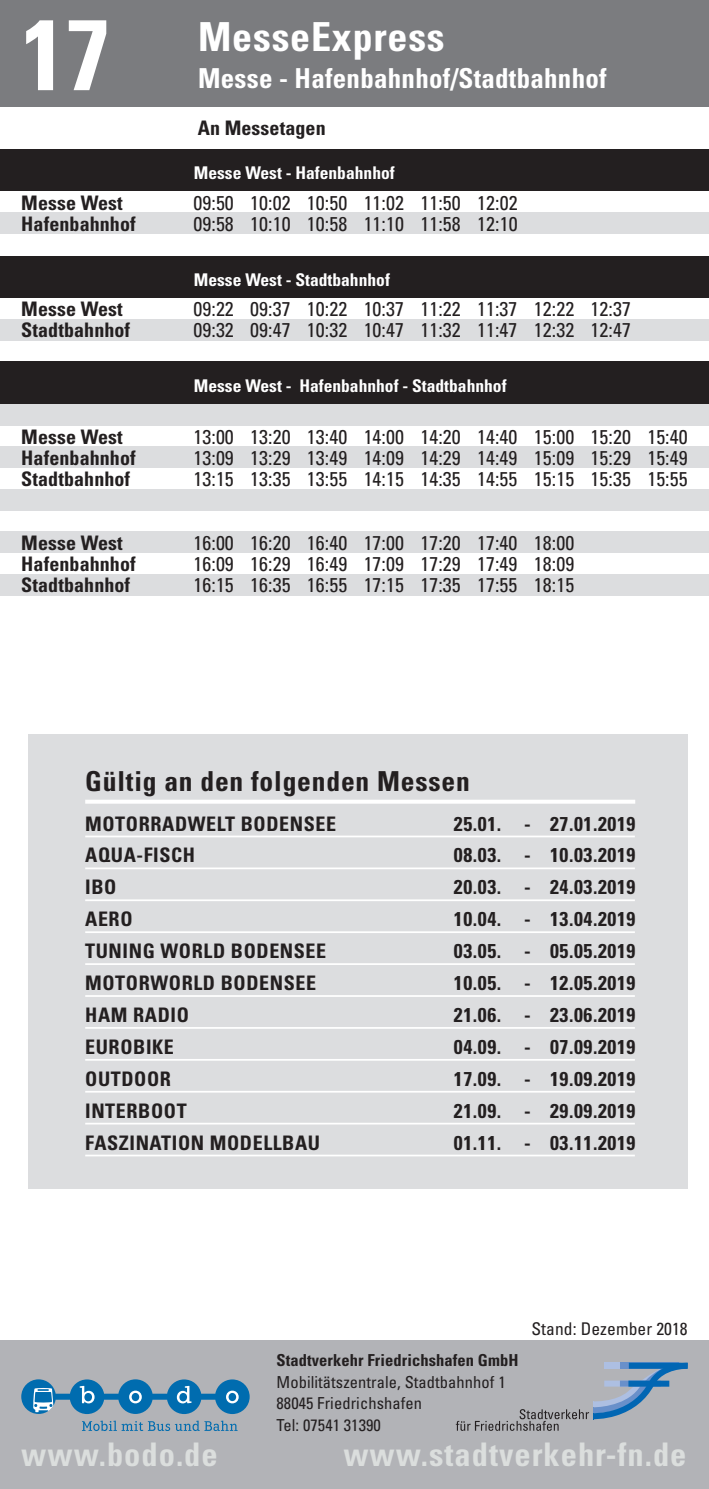
<style>
.page{position:relative;width:709px;height:1489px;background:#fff}
.page>*{position:absolute;margin:0;border:0;box-sizing:border-box;transform-origin:0 0}
.t1{font:700 condensed 100px "Univers";color:#fff}
.t2{font:700 condensed 40px "Univers";letter-spacing:.02em;color:#fff}
.t3{font:700 condensed 32.5px "Univers";letter-spacing:.03em;color:#dbdedd}
.t4{font:700 condensed 27.5px "Univers";letter-spacing:.01em;color:#fff}
.t5{font:700 condensed 27.5px "Univers";letter-spacing:.03em;color:#231f20}
.t6{font:condensed 20px "Univers";letter-spacing:.005em;color:#231f20}
.t7{font:700 condensed 20px "Univers";letter-spacing:.03em;color:#231f20}
.t8{font:700 condensed 20px "Univers";letter-spacing:.005em;color:#231f20}
.t9{font:700 condensed 17.5px "Univers";color:#fff}
.t10{font:condensed 17.5px "Univers";letter-spacing:.005em;color:#231f20}
.t11{font:condensed 16.5px/21.5px "Univers";letter-spacing:.005em;color:#231f20}
.t12{font:700 condensed 16.5px "Univers";letter-spacing:.005em;color:#231f20}
</style>
<div class="page">
<div style="left:0;top:319px;width:709px;height:21px;background:#dcdddf"></div>
<div style="left:0;top:404px;width:709px;height:21px;background:#dcdddf"></div>
<div style="left:0;top:446px;width:709px;height:22px;background:#dcdddf"></div>
<div style="left:0;top:489px;width:709px;height:21px;background:#dcdddf"></div>
<div style="left:0;top:531px;width:709px;height:22px;background:#dcdddf"></div>
<div style="left:0;top:574px;width:709px;height:21px;background:#dcdddf"></div>
<div style="left:0;top:0;width:709px;height:106px;background:#7b7c7f"></div>
<div style="left:0;top:149px;width:709px;height:42px;background:#231f20"></div>
<div style="left:0;top:255px;width:709px;height:43px;background:#231f20"></div>
<div style="left:0;top:361px;width:709px;height:43px;background:#231f20"></div>
<div style="left:0;top:213px;width:709px;height:21px;background:#dcdddf"></div>
<div style="left:28px;top:733px;width:659px;height:455px;background:#dcdddf"></div>
<hr style="left:85px;top:835px;width:550px;height:2px;background:#fff">
<hr style="left:85px;top:867px;width:550px;height:2px;background:#fff">
<hr style="left:85px;top:899px;width:550px;height:2px;background:#fff">
<hr style="left:85px;top:931px;width:550px;height:2px;background:#fff">
<hr style="left:85px;top:963px;width:550px;height:1px;background:#fff">
<hr style="left:85px;top:995px;width:550px;height:1px;background:#fff">
<hr style="left:85px;top:1026px;width:550px;height:2px;background:#fff">
<hr style="left:85px;top:1058px;width:550px;height:2px;background:#fff">
<hr style="left:85px;top:1090px;width:550px;height:2px;background:#fff">
<hr style="left:85px;top:1122px;width:550px;height:2px;background:#fff">
<hr style="left:85px;top:1154px;width:550px;height:2px;background:#fff">
<hr style="left:85px;top:800px;width:550px;height:3px;background:#fff">
<div style="left:0;top:1339px;width:709px;height:149px;background:#b2b3b7"></div>
<svg style="left:456px;top:1362px;width:231px;height:68px"></svg>
<svg style="left:21px;top:1379px;width:229px;height:34px"></svg>
<svg style="left:82px;top:1420px;width:155px;height:10px"></svg>
<h1 class="t1" style="left:21px;top:-7px;width:90px">17</h1>
<h2 class="t2" style="left:198px;top:12px;width:248px">MesseExpress</h2>
<h3 class="t4" style="left:198px;top:61px;width:410px">Messe - Hafenbahnhof/Stadtbahnhof</h3>
<p class="t8" style="left:198px;top:116px;width:129px">An Messetagen</p>
<p class="t9" style="left:236px;top:151px;width:37px">erste</p>
<p class="t9" style="left:367px;top:151px;width:40px">letzte</p>
<p class="t9" style="left:236px;top:170px;width:37px">Fahrt</p>
<p class="t9" style="left:368px;top:170px;width:37px">Fahrt</p>
<p class="t9" style="left:194px;top:162px;width:202px">Messe West - Hafenbahnhof</p>
<p class="t8" style="left:21px;top:190px;width:103px">Messe West</p>
<p class="t6" style="left:193px;top:190px;width:325px">09:50 10:02 10:50 11:02 11:50 12:02</p>
<p class="t8" style="left:21px;top:211px;width:116px">Hafenbahnhof</p>
<p class="t6" style="left:193px;top:211px;width:325px">09:58 10:10 10:58 11:10 11:58 12:10</p>
<p class="t9" style="left:194px;top:269px;width:197px">Messe West - Stadtbahnhof</p>
<p class="t8" style="left:21px;top:296px;width:103px">Messe West</p>
<p class="t6" style="left:193px;top:296px;width:439px">09:22 09:37 10:22 10:37 11:22 11:37 12:22 12:37</p>
<p class="t8" style="left:21px;top:318px;width:110px">Stadtbahnhof</p>
<p class="t6" style="left:193px;top:317px;width:439px">09:32 09:47 10:32 10:47 11:32 11:47 12:32 12:47</p>
<p class="t9" style="left:194px;top:375px;width:314px">Messe West - Hafenbahnhof - Stadtbahnhof</p>
<p class="t8" style="left:21px;top:424px;width:103px">Messe West</p>
<p class="t6" style="left:193px;top:424px;width:496px">13:00 13:20 13:40 14:00 14:20 14:40 15:00 15:20 15:40</p>
<p class="t8" style="left:21px;top:445px;width:116px">Hafenbahnhof</p>
<p class="t6" style="left:193px;top:445px;width:496px">13:09 13:29 13:49 14:09 14:29 14:49 15:09 15:29 15:49</p>
<p class="t8" style="left:21px;top:466px;width:110px">Stadtbahnhof</p>
<p class="t6" style="left:193px;top:466px;width:496px">13:15 13:35 13:55 14:15 14:35 14:55 15:15 15:35 15:55</p>
<p class="t8" style="left:21px;top:530px;width:103px">Messe West</p>
<p class="t6" style="left:193px;top:530px;width:382px">16:00 16:20 16:40 17:00 17:20 17:40 18:00</p>
<p class="t8" style="left:21px;top:551px;width:116px">Hafenbahnhof</p>
<p class="t6" style="left:193px;top:551px;width:382px">16:09 16:29 16:49 17:09 17:29 17:49 18:09</p>
<p class="t8" style="left:21px;top:573px;width:110px">Stadtbahnhof</p>
<p class="t6" style="left:193px;top:572px;width:382px">16:15 16:35 16:55 17:15 17:35 17:55 18:15</p>
<h3 class="t5" style="left:85px;top:764px;width:386px">Gültig an den folgenden Messen</h3>
<p class="t7" style="left:85px;top:811px;width:228px">Motorradwelt Bodensee</p>
<p class="t7" style="left:454px;top:811px;width:183px">25.01. - 27.01.2019</p>
<p class="t7" style="left:85px;top:843px;width:111px">AQUA-FISCH</p>
<p class="t7" style="left:454px;top:843px;width:183px">08.03. - 10.03.2019</p>
<p class="t7" style="left:85px;top:875px;width:26px">IBO</p>
<p class="t7" style="left:454px;top:875px;width:183px">20.03. - 24.03.2019</p>
<p class="t7" style="left:85px;top:906px;width:33px">AERO</p>
<p class="t7" style="left:454px;top:906px;width:183px">10.04. - 13.04.2019</p>
<p class="t7" style="left:85px;top:938px;width:218px">Tuning World Bodensee</p>
<p class="t7" style="left:454px;top:938px;width:183px">03.05. - 05.05.2019</p>
<p class="t7" style="left:85px;top:970px;width:32px">MOTORw</p>
<p class="t7" style="left:169px;top:970px;width:124px">orld Bodensee</p>
<p class="t7" style="left:454px;top:970px;width:183px">10.05. - 12.05.2019</p>
<p class="t7" style="left:85px;top:1002px;width:99px">HAM RADIO</p>
<p class="t7" style="left:454px;top:1002px;width:183px">21.06. - 23.06.2019</p>
<p class="t7" style="left:85px;top:1034px;width:85px">Eurobike</p>
<p class="t7" style="left:454px;top:1034px;width:183px">04.09. - 07.09.2019</p>
<p class="t7" style="left:85px;top:1066px;width:87px">Outdoor</p>
<p class="t7" style="left:454px;top:1066px;width:183px">17.09. - 19.09.2019</p>
<p class="t7" style="left:85px;top:1098px;width:76px">INTERBOOT</p>
<p class="t7" style="left:454px;top:1098px;width:183px">21.09. - 29.09.2019</p>
<p class="t7" style="left:85px;top:1130px;width:236px">FASZINATION MOD ELLBAU</p>
<p class="t7" style="left:454px;top:1130px;width:183px">01.11. - 03.11.2019</p>
<p class="t12" style="left:276px;top:1349px;width:243px">Stadtverkehr Friedrichshafen GmbH</p>
<p class="t11" style="left:276px;top:1370px;width:231px">Mobilitätszentrale, Stadtbahnhof 1<br>88045 Friedrichshafen<br>Tel: 07541 31390</p>
<p class="t10" style="left:531px;top:1317px;width:158px">Stand: Dezember 2018</p>
<h3 class="t3" style="left:21px;top:1434px;width:198px">www.bodo.de</h3>
<h3 class="t3" style="left:343px;top:1434px;width:345px">www.stadtverkehr-fn.de</h3>
</div>
